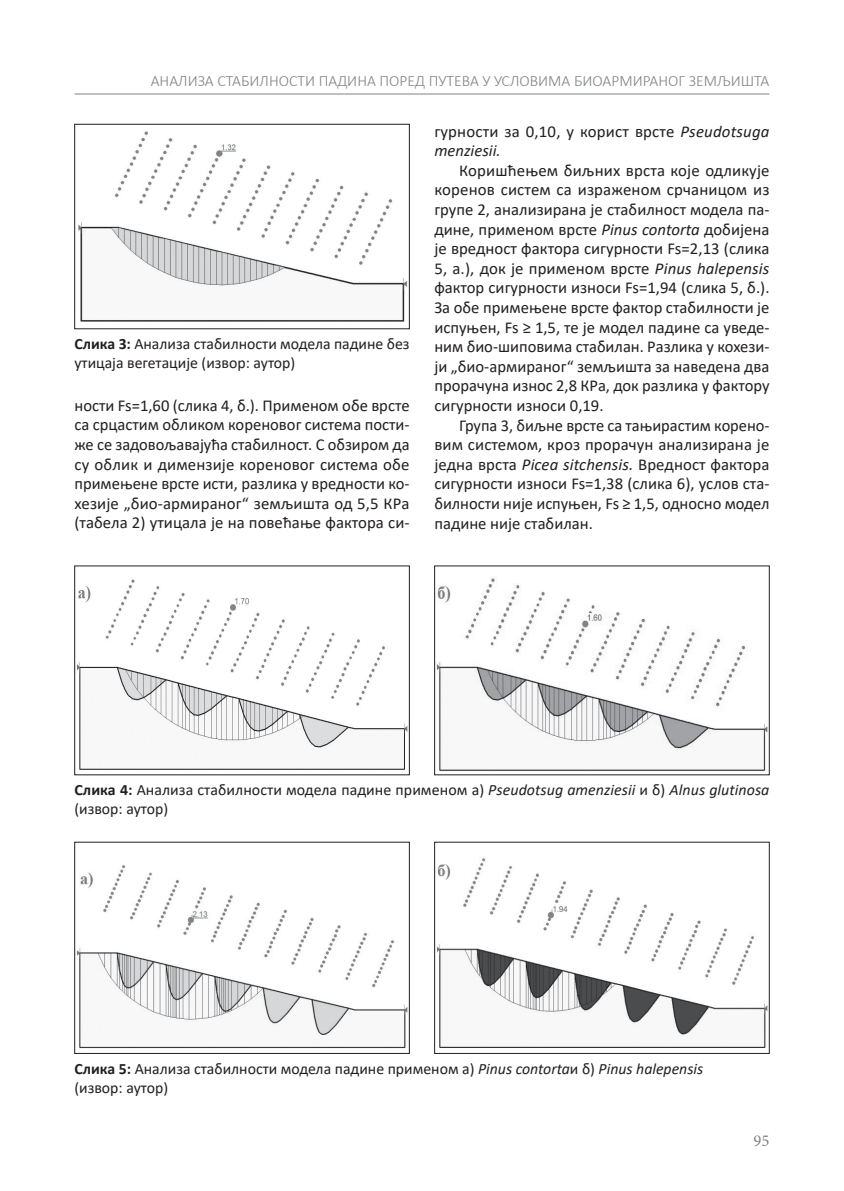
<style>
.page{position:relative;width:844px;height:1191px;background:#fff}
.page>*{position:absolute;margin:0;border:0;box-sizing:border-box;transform-origin:0 0}
.t1{font:16.62px/19.6px "Calibri";color:#231f20;text-align:justify}
.t2{font:16.62px "Minion Pro";color:#808285}
.t3{font:15.75px/18.9px "Calibri";color:#231f20}
.t4{font:300 15.75px "Calibri";color:#808285}
.s1{font-weight:700}
.s2{font-style:italic}
</style>
<div class="page">
<hr style="left:74px;top:94px;width:695px;height:1px;background:#808285">
<img style="left:78px;top:131px;width:329px;height:191px">
<div style="left:74px;top:124px;width:335px;height:205px;border:1px solid #231f20"></div>
<img style="left:76px;top:865px;width:331px;height:184px">
<img style="left:437px;top:858px;width:330px;height:190px">
<img style="left:77px;top:579px;width:330px;height:191px">
<img style="left:436px;top:578px;width:331px;height:193px">
<p class="t4" style="left:151px;top:71px;width:620px">АНАЛИЗА СТАБИЛНОСТИ ПАДИНА ПОРЕД ПУТЕВА У УСЛОВИМА БИОАРМИРАНОГ ЗЕМЉИШТА</p>
<p class="t3" style="left:74px;top:334px;width:336px"><span class="s1">Слика 3:</span> Анализа стабилности модела падине без утицаја вегетације (извор: аутор)</p>
<p class="t1" style="left:74px;top:395px;width:336px">ности Fs=1,60 (слика 4, б.). Применом обе врсте са срцастим обликом кореновог система пости&shy;же се задовољавајућа стабилност. С обзиром да су облик и димензије кореновог система обе примењене врсте исти, разлика у вредности ко&shy;хезије „био-армираног“ земљишта од 5,5 КРа (табела 2) утицала је на повећање фактора си-</p>
<p class="t1" style="left:434px;top:121px;width:336px">гурности за 0,10, у корист врсте <span class="s2">Pseudotsuga menziesii.</span></p>
<p class="t1" style="left:434px;top:160px;width:336px;text-indent:25px">Коришћењем биљних врста које одликује коренов систем са израженом срчаницом из групе 2, анализирана је стабилност модела па&shy;дине, применом врсте <span class="s2">Pinus contorta</span> добијена је вредност фактора сигурности Fs=2,13 (слика 5, а.), док је применом врсте <span class="s2">Pinus halepensis </span>фактор сигурности износи Fs=1,94 (слика 5, б.).<br>За обе примењене врсте фактор стабилности је испуњен, Fs ≥ 1,5, те је модел падине са уведе&shy;ним био-шиповима стабилан. Разлика у кохези&shy;ји „био-армираног“ земљишта за наведена два прорачуна износ 2,8 КРа, док разлика у фактору сигурности износи 0,19.</p>
<p class="t1" style="left:434px;top:415px;width:336px;text-indent:25px">Група 3, биљне врсте са тањирастим корено&shy;вим системом, кроз прорачун анализирана је једна врста <span class="s2">Picea sitchensis.</span> Вредност фактора сигурности износи Fs=1,38 (слика 6), услов ста&shy;билности није испуњен, Fs ≥ 1,5, односно модел падине није стабилан.</p>
<p class="t3" style="left:74px;top:780px;width:696px"><span class="s1">Слика 4:</span> Анализа стабилности модела падине применом а) <span class="s2">Pseudotsug amenziesii</span> и б) <span class="s2">Alnus glutinosa </span>(извор: аутор)</p>
<p class="t3" style="left:74px;top:1058px;width:630px"><span class="s1">Слика 5:</span> Анализа стабилности модела падине применом а) <span class="s2">Pinus contorta</span>и б) <span class="s2">Pinus halepensis </span>(извор: аутор)</p>
<p class="t2" style="left:753px;top:1129px;width:17px">95</p>
</div>
